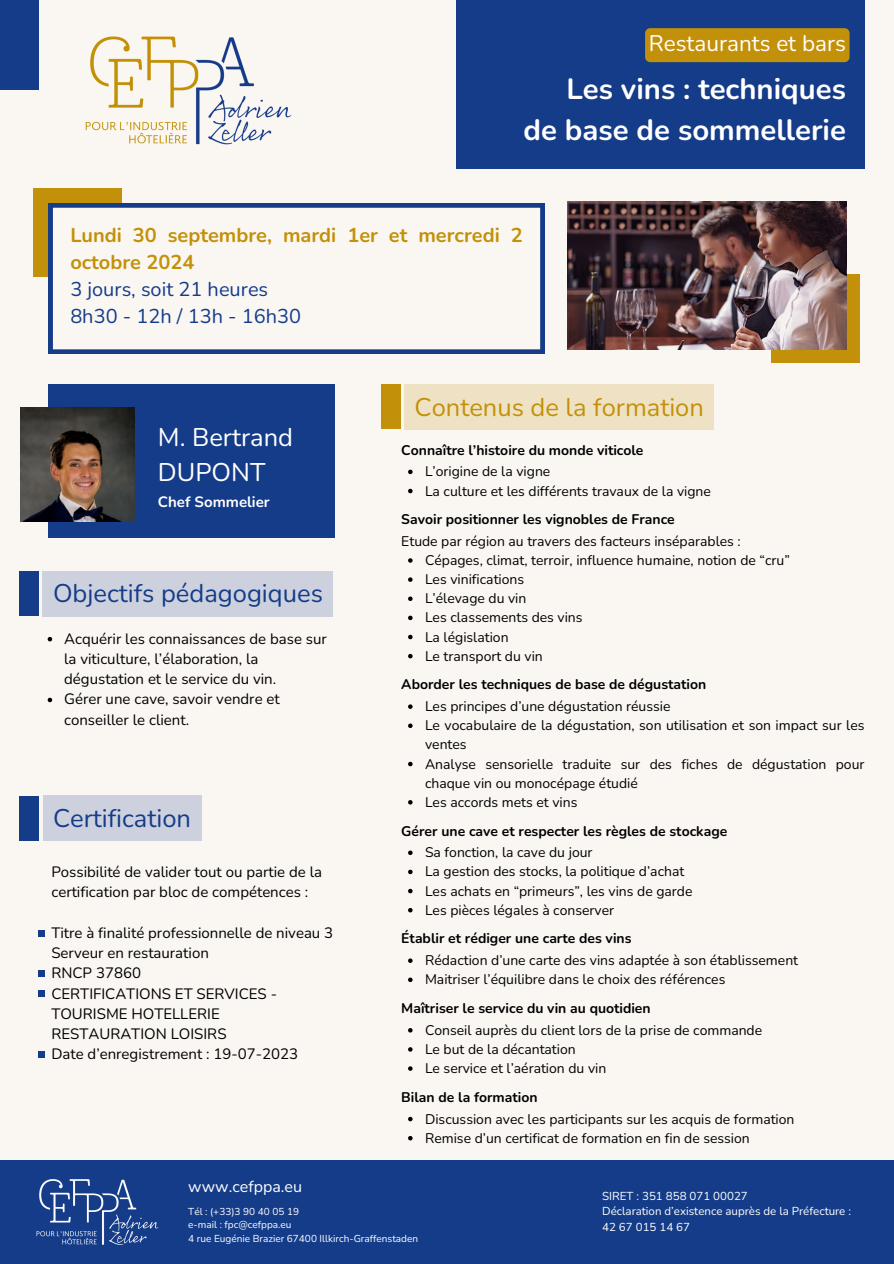
<style>
.page{position:relative;width:894px;height:1264px;background:#fff}
.page>*{position:absolute;margin:0;border:0;box-sizing:border-box;transform-origin:0 0}
.t1{font:700 29.25px/40.5px "Nunito";color:#fff;text-align:right}
.t2{font:25.5px "Nunito";color:#153c89}
.t3{font:25.5px "Nunito";color:#c39109}
.t4{font:25.5px/34.8px "Nunito";color:#fff}
.t5{font:22.5px "Nunito";color:#fff}
.t6{font:700 19.95px/27px "Nunito";color:#c39109}
.t7{font:16.05px "Nunito";color:#fff}
.t8{font:15px/20.2px "Nunito";color:#000}
.t9{font:700 15px "Nunito";color:#fff}
.t10{font:13.95px/19.2px "Nunito";color:#000}
.t11{font:700 13.95px "Nunito";color:#000}
.t12{font:11.55px "Nunito";color:#fff}
.t13{font:10.05px "Nunito";color:#fff}
.s1{font-weight:400;color:#153c89}
</style>
<div class="page">
<div style="left:0;top:0;width:893px;height:1263px;background:#faf7f3"></div>
<img style="left:85px;top:36px;width:207px;height:109px">
<div style="left:0;top:0;width:39px;height:89px;background:#153c89"></div>
<div style="left:33px;top:188px;width:89px;height:89px;background:#c39109"></div>
<svg style="left:48px;top:203px;width:496px;height:151px"></svg>
<div style="left:771px;top:274px;width:88px;height:89px;background:#c39109"></div>
<img style="left:567px;top:202px;width:278px;height:147px">
<div style="left:48px;top:384px;width:286px;height:153px;background:#153c89"></div>
<img style="left:20px;top:407px;width:114px;height:114px">
<div style="left:0;top:1160px;width:893px;height:103px;background:#153c89"></div>
<img style="left:36px;top:1179px;width:123px;height:66px">
<div style="left:381px;top:384px;width:20px;height:45px;background:#c39109"></div>
<div style="left:19px;top:571px;width:20px;height:45px;background:#153c89"></div>
<div style="left:19px;top:795px;width:20px;height:45px;background:#153c89"></div>
<div style="left:39px;top:930px;width:6px;height:7px;background:#153c89"></div>
<svg style="left:39px;top:970px;width:6px;height:6px"></svg>
<svg style="left:39px;top:990px;width:6px;height:6px"></svg>
<svg style="left:39px;top:1051px;width:6px;height:6px"></svg>
<div style="left:456px;top:0;width:408px;height:168px;background:#153c89"></div>
<div style="left:645px;top:28px;width:204px;height:34px;background:#c39109;border-radius:5px"></div>
<div style="left:43px;top:571px;width:290px;height:45px;background:#ccd1dd"></div>
<div style="left:404px;top:385px;width:310px;height:45px;background:#efe2c4"></div>
<svg style="left:48px;top:637px;width:4px;height:4px"></svg>
<svg style="left:48px;top:697px;width:4px;height:5px"></svg>
<svg style="left:408px;top:469px;width:4px;height:5px"></svg>
<svg style="left:408px;top:489px;width:4px;height:4px"></svg>
<svg style="left:408px;top:558px;width:4px;height:4px"></svg>
<svg style="left:408px;top:577px;width:4px;height:5px"></svg>
<svg style="left:408px;top:596px;width:4px;height:5px"></svg>
<svg style="left:408px;top:615px;width:4px;height:5px"></svg>
<svg style="left:408px;top:634px;width:4px;height:5px"></svg>
<svg style="left:408px;top:654px;width:4px;height:4px"></svg>
<svg style="left:408px;top:850px;width:4px;height:5px"></svg>
<svg style="left:408px;top:869px;width:4px;height:5px"></svg>
<svg style="left:408px;top:888px;width:4px;height:5px"></svg>
<svg style="left:408px;top:908px;width:4px;height:4px"></svg>
<svg style="left:408px;top:1116px;width:4px;height:5px"></svg>
<svg style="left:408px;top:1136px;width:4px;height:4px"></svg>
<div style="left:43px;top:795px;width:158px;height:45px;background:#ccd1dd"></div>
<svg style="left:408px;top:704px;width:4px;height:5px"></svg>
<svg style="left:408px;top:723px;width:4px;height:5px"></svg>
<svg style="left:408px;top:761px;width:4px;height:5px"></svg>
<svg style="left:408px;top:800px;width:4px;height:4px"></svg>
<svg style="left:408px;top:958px;width:4px;height:4px"></svg>
<svg style="left:408px;top:977px;width:4px;height:5px"></svg>
<svg style="left:408px;top:1028px;width:4px;height:4px"></svg>
<svg style="left:408px;top:1047px;width:4px;height:4px"></svg>
<svg style="left:408px;top:1066px;width:4px;height:4px"></svg>
<h5 class="t5" style="left:648px;top:29px;width:199px">Restaurants et bars</h5>
<h4 class="t1" style="left:523px;top:69px;width:324px">Les vins : techniques<br>de base de sommellerie</h4>
<p class="t6" style="left:70px;top:222px;width:454px">Lundi 30 septembre, mardi 1er et mercredi 2 octobre 2024<br><span class="s1">3 jours, soit 21 heures<br>8h30 - 12h / 13h - 16h30</span></p>
<p class="t4" style="left:158px;top:420px;width:136px">M. Bertrand<br>DUPONT</p>
<p class="t9" style="left:158px;top:491px;width:113px">Chef Sommelier</p>
<p class="t2" style="left:53px;top:576px;width:271px">Objectifs pédagogiques</p>
<h2 class="t8" style="left:64px;top:628px;width:264px">Acquérir les connaissances de base sur la viticulture, l’élaboration, la dégustation et le service du vin.</h2>
<p class="t8" style="left:64px;top:689px;width:217px">Gérer une cave, savoir vendre et conseiller le client.</p>
<p class="t2" style="left:53px;top:801px;width:139px">Certification</p>
<p class="t8" style="left:51px;top:862px;width:272px">Possibilité de valider tout ou partie de la certification par bloc de compétences :</p>
<p class="t8" style="left:51px;top:922px;width:283px">Titre à finalité professionnelle de niveau 3<br>Serveur en restauration<br>RNCP 37860<br>CERTIFICATIONS ET SERVICES -<br>TOURISME HOTELLERIE<br>RESTAURATION LOISIRS<br>Date d’enregistrement : 19-07-2023</p>
<h2 class="t3" style="left:414px;top:390px;width:291px">Contenus de la formation</h2>
<p class="t11" style="left:401px;top:440px;width:244px">Connaître l’histoire du monde viticole</p>
<h2 class="t10" style="left:425px;top:462px;width:127px">L’origine de la vigne</h2>
<h6 class="t10" style="left:425px;top:481px;width:287px">La culture et les différents travaux de la vigne</h6>
<h6 class="t11" style="left:401px;top:510px;width:275px">Savoir positionner les vignobles de France</h6>
<h2 class="t10" style="left:401px;top:531px;width:341px">Etude par région au travers des facteurs inséparables :</h2>
<p class="t10" style="left:425px;top:551px;width:366px">Cépages, climat, terroir, influence humaine, notion de “cru”</p>
<p class="t10" style="left:425px;top:570px;width:101px">Les vinifications</p>
<p class="t10" style="left:425px;top:589px;width:103px">L’élevage du vin</p>
<p class="t10" style="left:425px;top:608px;width:159px">Les classements des vins</p>
<p class="t10" style="left:425px;top:627px;width:85px">La législation</p>
<p class="t10" style="left:425px;top:646px;width:119px">Le transport du vin</p>
<p class="t11" style="left:401px;top:675px;width:306px">Aborder les techniques de base de dégustation</p>
<p class="t10" style="left:425px;top:697px;width:247px">Les principes d’une dégustation réussie</p>
<p class="t10" style="left:425px;top:716px;width:441px">Le vocabulaire de la dégustation, son utilisation et son impact sur les ventes</p>
<p class="t10" style="left:425px;top:754px;width:441px">Analyse sensorielle traduite sur des fiches de dégustation pour chaque vin ou monocépage étudié</p>
<p class="t10" style="left:425px;top:792px;width:154px">Les accords mets et vins</p>
<p class="t11" style="left:401px;top:821px;width:327px">Gérer une cave et respecter les règles de stockage</p>
<p class="t10" style="left:425px;top:843px;width:169px">Sa fonction, la cave du jour</p>
<p class="t10" style="left:425px;top:862px;width:261px">La gestion des stocks, la politique d’achat</p>
<p class="t10" style="left:425px;top:881px;width:269px">Les achats en “primeurs”, les vins de garde</p>
<p class="t10" style="left:425px;top:900px;width:190px">Les pièces légales à conserver</p>
<h6 class="t11" style="left:401px;top:929px;width:232px">Établir et rédiger une carte des vins</h6>
<p class="t10" style="left:425px;top:951px;width:374px">Rédaction d’une carte des vins adaptée à son établissement</p>
<p class="t10" style="left:425px;top:970px;width:302px">Maitriser l’équilibre dans le choix des références</p>
<p class="t11" style="left:401px;top:998px;width:251px">Maîtriser le service du vin au quotidien</p>
<p class="t10" style="left:425px;top:1020px;width:338px">Conseil auprès du client lors de la prise de commande</p>
<p class="t10" style="left:425px;top:1039px;width:152px">Le but de la décantation</p>
<p class="t10" style="left:425px;top:1058px;width:183px">Le service et l’aération du vin</p>
<p class="t11" style="left:401px;top:1087px;width:138px">Bilan de la formation</p>
<p class="t10" style="left:425px;top:1109px;width:371px">Discussion avec les participants sur les acquis de formation</p>
<p class="t10" style="left:425px;top:1128px;width:326px">Remise d’un certificat de formation en fin de session</p>
<p class="t7" style="left:188px;top:1175px;width:115px">www.cefppa.eu</p>
<p class="t13" style="left:188px;top:1204px;width:112px">Tél : (+33)3 90 40 05 19</p>
<p class="t13" style="left:188px;top:1217px;width:105px">e-mail : fpc@cefppa.eu</p>
<p class="t13" style="left:188px;top:1231px;width:231px">4 rue Eugénie Brazier 67400 Illkirch-Graffenstaden</p>
<p class="t12" style="left:602px;top:1187px;width:147px">SIRET : 351 858 071 00027</p>
<p class="t12" style="left:602px;top:1203px;width:250px">Déclaration d’existence auprès de la Préfecture :</p>
<p class="t12" style="left:602px;top:1219px;width:89px">42 67 015 14 67</p>
</div>
